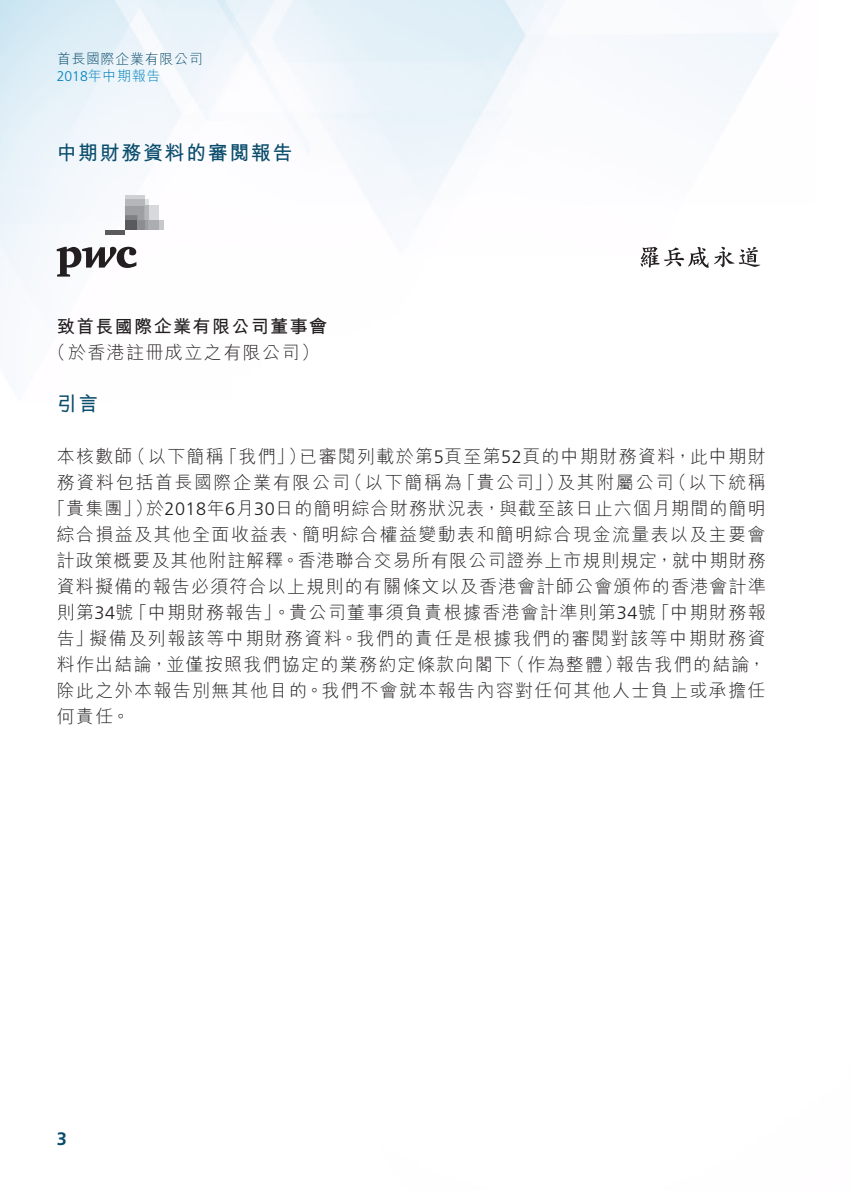
<style>
.page{position:relative;width:851px;height:1191px;background:#fff}
.page>*{position:absolute;margin:0;border:0;box-sizing:border-box;transform-origin:0 0}
.Heading_1{font:700 20px "M Hei HK";letter-spacing:.08em;color:#094c6c}
.Body_Text{font:300 18px/26px "M Hei HK";letter-spacing:.075em;color:#231f20}
.Body_Text-2{font:300 18px "M Hei HK";letter-spacing:.055em;color:#231f20}
.Body_Text-3{font:700 18px "M Hei HK";letter-spacing:.08em;color:#231f20}
.t1{font:700 18px "Frutiger LT Std";color:#094c6c}
.t2{font:300 14px/16px "M Hei HK";letter-spacing:.05em;color:#094c6c}
.s1{font-family:"Frutiger LT Std";color:#0081bb}
.s2{color:#0081bb}
.s3{font-family:"Frutiger LT Std"}
</style>
<div class="page">
<svg style="left:57px;top:247px;width:79px;height:29px"></svg>
<div style="left:159px;top:220px;width:5px;height:10px;background:#c7c8ca"></div>
<div style="left:149px;top:205px;width:10px;height:15px;background:#d8d9db"></div>
<div style="left:105px;top:230px;width:20px;height:5px;background:#5a5a5d"></div>
<div style="left:125px;top:220px;width:12px;height:10px;background:#5a5a5d"></div>
<div style="left:137px;top:220px;width:8px;height:10px;background:#8b8d90"></div>
<svg style="left:145px;top:220px;width:4px;height:10px"></svg>
<div style="left:149px;top:220px;width:10px;height:10px;background:#acadb1"></div>
<hr style="left:125px;top:195px;width:20px;height:4px;background:#cfd0d2">
<svg style="left:125px;top:199px;width:24px;height:21px"></svg>
<hr style="left:145px;top:205px;width:4px;height:15px;background:#b6b7bb">
<svg style="left:640px;top:247px;width:120px;height:21px"></svg>
<p class="t2" style="left:57px;top:51px;width:148px">首長國際企業有限公司<br><span class="s1">2018</span><span class="s2">年中期報告</span></p>
<p class="Heading_1" style="left:57px;top:138px;width:237px">中期財務資料的審閱報告</p>
<p class="Body_Text-3" style="left:57px;top:313px;width:272px">致首長國際企業有限公司董事會</p>
<p class="Body_Text" style="left:48px;top:339px;width:273px">（於香港註冊成立之有限公司(</p>
<p class="Heading_1" style="left:57px;top:389px;width:43px">引言</p>
<p class="Body_Text" style="left:299px;top:443px;width:468px">已審閱列載於第<span class="s3">5</span>頁至第<span class="s3">52</span>頁的中期財務資料，此中期財</p>
<p class="Body_Text" style="left:57px;top:443px;width:77px">本核數師</p>
<p class="Body_Text" style="left:128px;top:443px;width:98px">（以下簡稱</p>
<p class="Body_Text" style="left:220px;top:443px;width:88px">「我們」）</p>
<p class="Body_Text" style="left:146px;top:469px;width:621px;text-indent:-89px">務資料包括首長國際企業有限公司<br>於<span class="s3">2018</span>年 月<span class="s3">6 30</span>日的簡明綜合財務狀況表，與截至該日止六個月期間的簡明</p>
<p class="Body_Text" style="left:345px;top:469px;width:118px">（以下簡稱為</p>
<p class="Body_Text" style="left:458px;top:469px;width:108px">「貴公司」）</p>
<p class="Body_Text" style="left:668px;top:469px;width:99px">（以下統稱</p>
<p class="Body_Text" style="left:557px;top:469px;width:118px">及其附屬公司</p>
<p class="Body_Text" style="left:48px;top:495px;width:107px">「貴集團」）</p>
<p class="Body_Text" style="left:57px;top:521px;width:710px">綜合損益及其他全面收益表、簡明綜合權益變動表和簡明綜合現金流量表以及主要會</p>
<p class="Body_Text-2" style="left:57px;top:551px;width:710px">計政策概要及其他附註解釋。香港聯合交易所有限公司證券上市規則規定，就中期財務</p>
<p class="Body_Text" style="left:57px;top:573px;width:710px">資料擬備的報告必須符合以上規則的有關條文以及香港會計師公會頒佈的香港會計準</p>
<p class="Body_Text" style="left:652px;top:599px;width:115px">「中期財務報</p>
<p class="Body_Text" style="left:89px;top:599px;width:678px;text-indent:-33px">則第<span class="s3">34</span>號<br>擬備及列報該等中期財務資料。我們的責任是根據我們的審閱對該等中期財務資</p>
<p class="Body_Text" style="left:130px;top:599px;width:528px">「中期財務報告」。貴公司董事須負責根據香港會計準則第<span class="s3">34</span>號</p>
<p class="Body_Text" style="left:57px;top:625px;width:38px">告」</p>
<p class="Body_Text" style="left:507px;top:651px;width:117px">（作為整體）</p>
<p class="Body_Text" style="left:57px;top:651px;width:710px">料作出結論，並僅按照我們協定的業務約定條款向閣下<br>除此之外本報告別無其他目的。我們不會就本報告內容對任何其他人士負上或承擔任何責任。</p>
<p class="Body_Text" style="left:616px;top:651px;width:151px">報告我們的結論，</p>
<p class="t1" style="left:57px;top:1127px;width:12px">3</p>
</div>
